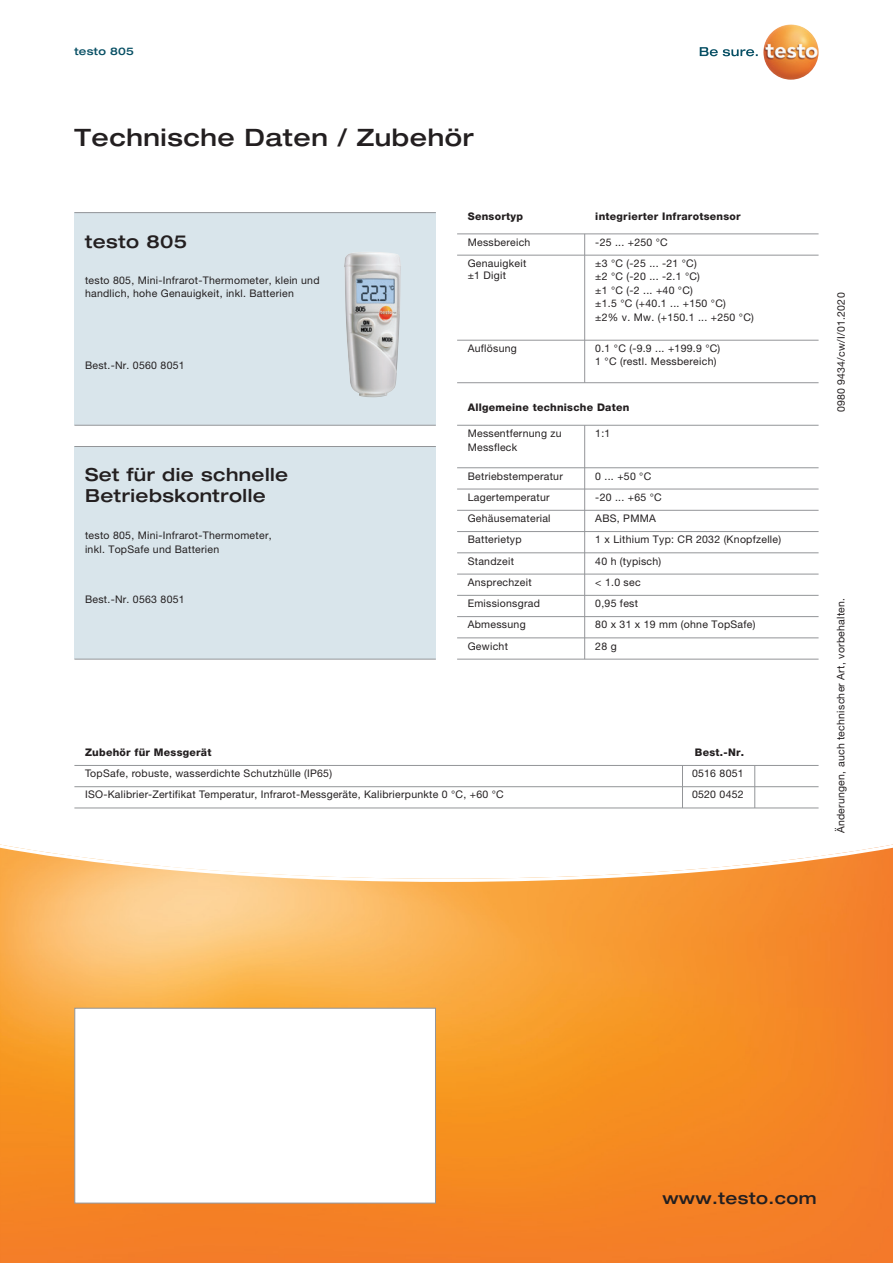
<style>
.page{position:relative;width:893px;height:1263px;background:#fff}
.page>*{position:absolute;margin:0;border:0;box-sizing:border-box;transform-origin:0 0}
.t1{font:500 expanded 24px "Helvetica Neue LTW1 G";letter-spacing:.025em;color:#231f20}
.t2{font:500 expanded 18px/21px "Helvetica Neue LTW1 G";letter-spacing:.025em;color:#231f20}
.t3{font:500 expanded 16.5px "Helvetica Neue LTW1 G";letter-spacing:.025em;color:#231f20}
.t4{font:10.5px/13.5px "Helvetica Neue LTW1 G";letter-spacing:.025em;color:#231f20}
.t5{font:800 10.5px "Helvetica Neue LTW1 G";letter-spacing:.025em;color:#231f20}
.t6{font:500 expanded 10.5px "Helvetica Neue LTW1 G";letter-spacing:.025em;color:#074f64}
</style>
<div class="page">
<div style="left:74px;top:213px;width:362px;height:212px;background:#d9e5eb"></div>
<div style="left:74px;top:446px;width:362px;height:213px;background:#d9e5eb"></div>
<hr style="left:74px;top:212px;width:362px;height:1px;background:#939598">
<hr style="left:74px;top:446px;width:362px;height:1px;background:#939598">
<hr style="left:74px;top:425px;width:362px;height:1px;background:#939598">
<hr style="left:74px;top:659px;width:362px;height:1px;background:#939598">
<img style="left:344px;top:252px;width:57px;height:145px">
<svg style="left:700px;top:47px;width:58px;height:9px"></svg>
<img style="left:763px;top:24px;width:56px;height:56px;border-radius:28px">
<svg style="left:0;top:844px;width:893px;height:419px;background:#f79e46"></svg>
<div style="left:74px;top:1008px;width:362px;height:195px;background:#fff;border:1px solid #939598"></div>
<hr style="left:457px;top:425px;width:362px;height:1px;background:#939598">
<hr style="left:457px;top:467px;width:362px;height:1px;background:#939598">
<hr style="left:457px;top:489px;width:362px;height:1px;background:#939598">
<hr style="left:457px;top:510px;width:362px;height:1px;background:#939598">
<hr style="left:457px;top:531px;width:362px;height:1px;background:#939598">
<hr style="left:457px;top:552px;width:362px;height:1px;background:#939598">
<hr style="left:457px;top:574px;width:362px;height:1px;background:#939598">
<hr style="left:584px;top:425px;width:1px;height:234px;background:#939598">
<hr style="left:457px;top:595px;width:362px;height:1px;background:#939598">
<hr style="left:457px;top:616px;width:362px;height:1px;background:#939598">
<hr style="left:457px;top:637px;width:362px;height:1px;background:#939598">
<hr style="left:457px;top:659px;width:362px;height:1px;background:#939598">
<hr style="left:74px;top:765px;width:745px;height:1px;background:#939598">
<hr style="left:74px;top:807px;width:745px;height:1px;background:#939598">
<hr style="left:74px;top:786px;width:745px;height:1px;background:#939598">
<svg style="left:682px;top:766px;width:1px;height:41px"></svg>
<svg style="left:754px;top:766px;width:1px;height:42px"></svg>
<hr style="left:457px;top:233px;width:362px;height:1px;background:#939598">
<svg style="left:584px;top:234px;width:1px;height:21px"></svg>
<hr style="left:457px;top:255px;width:362px;height:1px;background:#939598">
<hr style="left:584px;top:255px;width:1px;height:85px;background:#939598">
<hr style="left:457px;top:340px;width:362px;height:1px;background:#939598">
<hr style="left:457px;top:382px;width:362px;height:1px;background:#939598">
<hr style="left:584px;top:340px;width:1px;height:43px;background:#939598">
<p class="t6" style="left:74px;top:44px;width:61px">testo 805</p>
<h1 class="t1" style="left:74px;top:122px;width:401px">Technische Daten / Zubehör</h1>
<h2 class="t2" style="left:85px;top:230px;width:104px">testo 805</h2>
<p class="t4" style="left:85px;top:273px;width:236px">testo 805, Mini-Infrarot-Thermometer, klein und handlich, hohe Genauigkeit, inkl. Batterien</p>
<p class="t4" style="left:85px;top:358px;width:101px">Best.-Nr. 0560 8051</p>
<h2 class="t2" style="left:85px;top:464px;width:205px">Set für die schnelle<br>Betriebskontrolle</h2>
<p class="t4" style="left:85px;top:528px;width:188px">testo 805, Mini-Infrarot-Thermometer, inkl. TopSafe und Batterien</p>
<p class="t4" style="left:85px;top:592px;width:101px">Best.-Nr. 0563 8051</p>
<p class="t5" style="left:85px;top:746px;width:128px">Zubehör für Messgerät</p>
<p class="t5" style="left:468px;top:210px;width:57px">Sensortyp</p>
<p class="t5" style="left:595px;top:210px;width:147px">integrierter Infrarotsensor</p>
<p class="t4" style="left:468px;top:231px;width:64px;line-height:21.3px">Messbereich<br>Genauigkeit</p>
<p class="t4" style="left:468px;top:268px;width:40px">±1 Digit</p>
<p class="t4" style="left:595px;top:231px;width:103px;line-height:21.3px">-25 ... +250 °C<br>±3 °C (-25 ... -21 °C)</p>
<p class="t4" style="left:595px;top:270px;width:160px">±2 °C (-20 ... -2.1 °C)<br>±1 °C (-2 ... +40 °C)<br>±1.5 °C (+40.1 ... +150 °C)<br>±2% v. Mw. (+150.1 ... +250 °C)</p>
<p class="t4" style="left:595px;top:341px;width:127px">0.1 °C (-9.9 ... +199.9 °C)<br>1 °C (restl. Messbereich)</p>
<p class="t4" style="left:468px;top:341px;width:51px">Auflösung</p>
<p class="t5" style="left:468px;top:401px;width:163px">Allgemeine technische Daten</p>
<p class="t4" style="left:468px;top:426px;width:95px">Messentfernung zu<br>Messfleck</p>
<p class="t4" style="left:595px;top:426px;width:17px">1:1</p>
<p class="t4" style="left:468px;top:469px;width:97px">Betriebstemperatur</p>
<p class="t4" style="left:595px;top:469px;width:57px">0 ... +50 °C</p>
<p class="t4" style="left:468px;top:490px;width:83px">Lagertemperatur</p>
<p class="t4" style="left:595px;top:490px;width:68px">-20 ... +65 °C</p>
<p class="t4" style="left:468px;top:511px;width:84px">Gehäusematerial</p>
<p class="t4" style="left:595px;top:511px;width:62px">ABS, PMMA</p>
<p class="t4" style="left:468px;top:533px;width:55px">Batterietyp</p>
<p class="t4" style="left:595px;top:533px;width:187px">1 x Lithium Typ: CR 2032 (Knopfzelle)</p>
<p class="t4" style="left:468px;top:554px;width:48px">Standzeit</p>
<p class="t4" style="left:595px;top:554px;width:68px">40 h (typisch)</p>
<p class="t4" style="left:468px;top:575px;width:65px">Ansprechzeit</p>
<p class="t4" style="left:595px;top:575px;width:47px">&lt; 1.0 sec</p>
<p class="t4" style="left:468px;top:596px;width:74px">Emissionsgrad</p>
<p class="t4" style="left:595px;top:596px;width:44px">0,95 fest</p>
<p class="t4" style="left:468px;top:618px;width:59px">Abmessung</p>
<p class="t4" style="left:595px;top:618px;width:162px">80 x 31 x 19 mm (ohne TopSafe)</p>
<p class="t4" style="left:468px;top:639px;width:42px">Gewicht</p>
<p class="t4" style="left:595px;top:639px;width:23px">28 g</p>
<p class="t5" style="left:695px;top:746px;width:51px">Best.-Nr.</p>
<p class="t4" style="left:85px;top:767px;width:249px">TopSafe, robuste, wasserdichte Schutzhülle (IP65)</p>
<p class="t4" style="left:692px;top:767px;width:53px">0516 8051</p>
<p class="t4" style="left:85px;top:788px;width:420px">ISO-Kalibrier-Zertifikat Temperatur, Infrarot-Messgeräte, Kalibrierpunkte 0 °C, +60 °C</p>
<p class="t4" style="left:692px;top:788px;width:53px">0520 0452</p>
<p class="t4" style="left:834px;top:412px;width:121px;rotate:-90deg">0980 9434/cw/I/01.2020</p>
<p class="t4" style="left:834px;top:833px;width:237px;rotate:-90deg">Änderungen, auch technischer Art, vorbehalten.</p>
<h3 class="t3" style="left:662px;top:1187px;width:156px">www.testo.com</h3>
</div>
